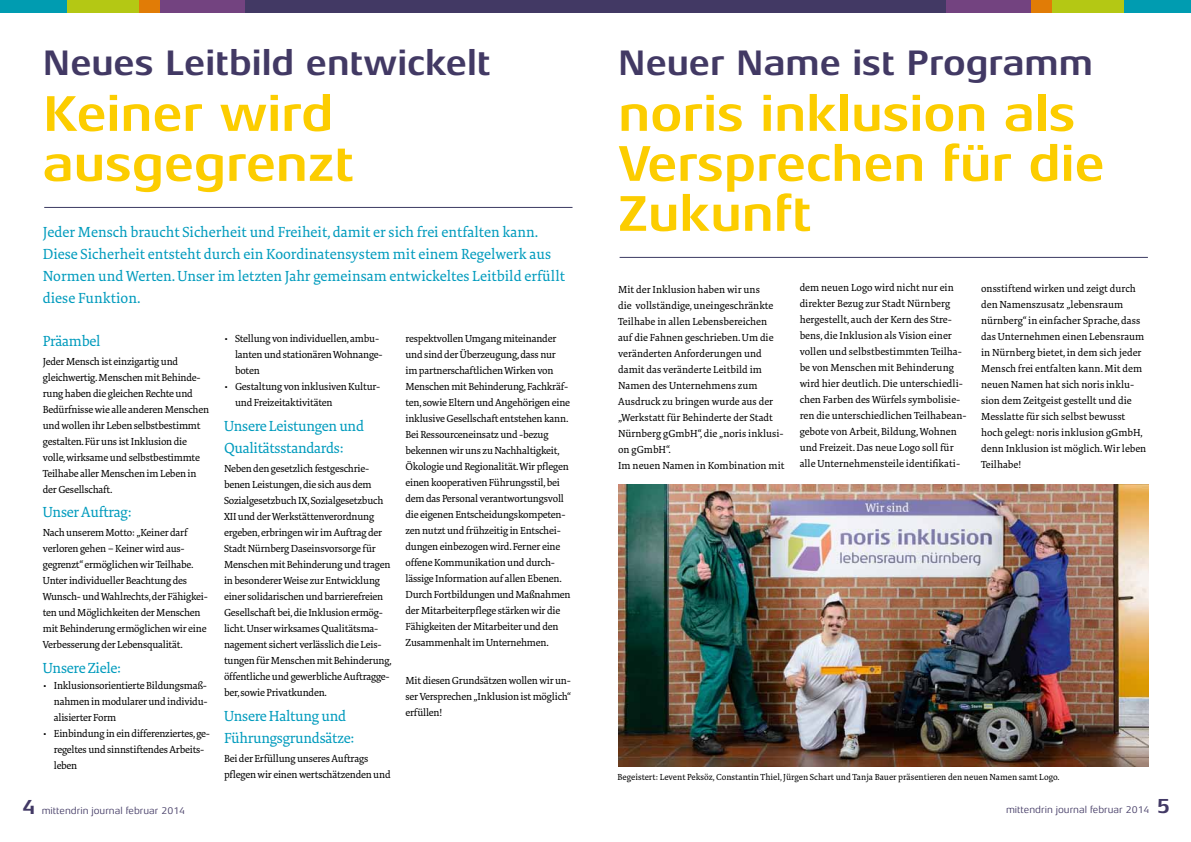
<style>
.page{position:relative;width:1191px;height:842px;background:#fff}
.page>*{position:absolute;margin:0;border:0;box-sizing:border-box;transform-origin:0 0}
.t1{font:700 51px/50px "Aeonis LT Pro";color:#fccd00}
.t2{font:700 36px "Aeonis LT Pro";color:#423964}
.t3{font:15px/22px "Tundra OT";color:#009bbd}
.t4{font:15px/22px "Tundra OT";letter-spacing:-.02em;color:#009bbd}
.t5{font:10.5px/16px "Tundra OT";letter-spacing:-.02em;color:#000}
.t6{font:10.5px/16px "Tundra OT";color:#000}
.t7{font:10px "Aeonis LT Pro";color:#423964}
.t8{font:9px "Tundra OT";color:#000}
.s1{font-weight:700;font-size:21px;color:#423965}
</style>
<div class="page">
<div style="left:160px;top:0;width:85px;height:13px;background:#734380"></div>
<div style="left:138px;top:0;width:22px;height:13px;background:#e17c06"></div>
<div style="left:66px;top:0;width:72px;height:13px;background:#b4c814"></div>
<div style="left:0;top:0;width:66px;height:13px;background:#009cb1"></div>
<div style="left:245px;top:0;width:350px;height:13px;background:#423964"></div>
<div style="left:946px;top:0;width:85px;height:13px;background:#734380"></div>
<div style="left:1031px;top:0;width:21px;height:13px;background:#e17c06"></div>
<div style="left:1052px;top:0;width:72px;height:13px;background:#b4c814"></div>
<div style="left:1124px;top:0;width:67px;height:13px;background:#009cb1"></div>
<div style="left:595px;top:0;width:351px;height:13px;background:#423964"></div>
<hr style="left:44px;top:207px;width:528px;height:1px;background:#3b3a62">
<hr style="left:619px;top:257px;width:528px;height:1px;background:#3b3a62">
<img style="left:618px;top:485px;width:530px;height:281px">
<h2 class="t2" style="left:43px;top:43px;width:449px">Neues Leitbild entwickelt</h2>
<h1 class="t1" style="left:43px;top:89px;width:313px">Keiner wird ausgegrenzt</h1>
<p class="t3" style="left:43px;top:222px;width:524px">Jeder Mensch braucht Sicherheit und Freiheit, damit er sich frei entfalten kann.<br>Diese Sicherheit entsteht durch ein Koordinatensystem mit einem Regelwerk aus Normen und Werten. Unser im letzten Jahr gemeinsam entwickeltes Leitbild erfüllt diese Funktion.</p>
<h3 class="t4" style="left:43px;top:330px;width:59px">Präambel</h3>
<p class="t5" style="left:43px;top:354px;width:168px">Jeder Mensch ist einzigartig und gleichwertig. Menschen mit Behinde&shy;rung haben die gleichen Rechte und Bedürfnisse wie alle anderen Menschen und wollen ihr Leben selbstbestimmt gestalten. Für uns ist Inklusion die volle, wirksame und selbstbestimmte Teilhabe aller Menschen im Leben in der Gesellschaft.</p>
<h3 class="t4" style="left:43px;top:502px;width:90px">Unser Auftrag:</h3>
<p class="t5" style="left:43px;top:525px;width:167px">Nach unserem Motto: „Keiner darf verloren gehen – Keiner wird aus&shy;gegrenzt“ ermöglichen wir Teilhabe.<br>Unter individueller Beachtung des Wunsch- und Wahlrechts, der Fähigkei&shy;ten und Möglichkeiten der Menschen mit Behinderung ermöglichen wir eine Verbesserung der Lebensqualität.</p>
<h3 class="t4" style="left:43px;top:658px;width:80px">Unsere Ziele:</h3>
<p class="t5" style="left:54px;top:678px;width:155px;text-align:justify;text-indent:-11px">• Inklusionsorientierte Bildungsmaß&shy;nahmen in modularer und individu&shy;alisierter Form</p>
<p class="t5" style="left:54px;top:726px;width:158px;text-indent:-11px">• Einbindung in ein differenziertes,ge&shy;regeltes und sinnstiftendes Arbeits&shy;leben</p>
<p class="t5" style="left:235px;top:331px;width:149px;text-indent:-11px">• Stellung von individuellen,ambu&shy;lanten und stationären Wohnange&shy;boten</p>
<p class="t5" style="left:235px;top:379px;width:147px;text-indent:-11px">• Gestaltung von inklusiven Kultur&shy;und Freizeitaktivitäten</p>
<h3 class="t4" style="left:224px;top:416px;width:142px">Unsere Leistungen und<br>Qualitätsstandards:</h3>
<p class="t5" style="left:224px;top:461px;width:169px">Neben den gesetzlich festgeschrie&shy;benen Leistungen, die sich aus dem Sozialgesetzbuch IX, Sozialgesetzbuch XII und der Werkstättenverordnung ergeben, erbringen wir im Auftrag der Stadt Nürnberg Daseinsvorsorge für Menschen mit Behinderung und tragen in besonderer Weise zur Entwicklung einer solidarischen und barrierefreien Gesellschaft bei, die Inklusion ermög&shy;licht. Unser wirksames Qualitätsma&shy;nagement sichert verlässlich die Leis&shy;tungen für Menschen mit Behinderung, öffentliche und gewerbliche Auftragge&shy;ber, sowie Privatkunden.</p>
<h3 class="t4" style="left:224px;top:705px;width:132px">Unsere Haltung und<br>Führungsgrundsätze:</h3>
<p class="t5" style="left:224px;top:751px;width:168px">Bei der Erfüllung unseres Auftrags pflegen wir einen wertschätzenden und</p>
<p class="t5" style="left:405px;top:331px;width:167px">respektvollen Umgang miteinander und sind der Überzeugung, dass nur<br>im partnerschaftlichen Wirken von Menschen mit Behinderung, Fachkräf&shy;ten, sowie Eltern und Angehörigen eine inklusive Gesellschaft entstehen kann.<br>Bei Ressourceneinsatz und -bezug bekennen wir uns zu Nachhaltigkeit, Ökologie und Regionalität. Wir pflegen einen kooperativen Führungsstil, bei dem das Personal verantwortungsvoll die eigenen Entscheidungskompeten&shy;zen nutzt und frühzeitig in Entschei&shy;dungen einbezogen wird. Ferner eine offene Kommunikation und durch&shy;lässige Information auf allen Ebenen.<br>Durch Fortbildungen und Maßnahmen der Mitarbeiterpflege stärken wir die Fähigkeiten der Mitarbeiter und den Zusammenhalt im Unternehmen.</p>
<p class="t5" style="left:405px;top:673px;width:167px;text-align:justify">Mit diesen Grundsätzen wollen wir un&shy;ser Versprechen „Inklusion ist möglich“ erfüllen!</p>
<h2 class="t2" style="left:618px;top:43px;width:476px">Neuer Name ist Programm</h2>
<h1 class="t1" style="left:618px;top:89px;width:488px">noris inklusion als<br>Versprechen für die<br>Zukunft</h1>
<p class="t6" style="left:618px;top:282px;width:168px">Mit der Inklusion haben wir uns<br>die vollständige, uneingeschränkte<br>Teilhabe in allen Lebensbereichen<br>auf die Fahnen geschrieben. Um die veränderten Anforderungen und damit das veränderte Leitbild im<br>Namen des Unternehmens zum<br>Ausdruck zu bringen wurde aus der „Werkstatt für Behinderte der Stadt<br>Nürnberg gGmbH“, die „noris inklusi&shy;on gGmbH“.<br>Im neuen Namen in Kombination mit</p>
<p class="t6" style="left:799px;top:280px;width:168px">dem neuen Logo wird nicht nur ein direkter Bezug zur Stadt Nürnberg hergestellt, auch der Kern des Stre&shy;bens, die Inklusion als Vision einer vollen und selbstbestimmten Teilha&shy;be von Menschen mit Behinderung wird hier deutlich. Die unterschiedli&shy;chen Farben des Würfels symbolisie&shy;ren die unterschiedlichen Teilhabean&shy;gebote von Arbeit, Bildung, Wohnen und Freizeit. Das neue Logo soll für alle Unternehmensteile identifikati-</p>
<p class="t6" style="left:981px;top:281px;width:167px">onsstiftend wirken und zeigt durch den Namenszusatz „lebensraum nürnberg“ in einfacher Sprache, dass das Unternehmen einen Lebensraum in Nürnberg bietet, in dem sich jeder Mensch frei entfalten kann. Mit dem neuen Namen hat sich noris inklu&shy;sion dem Zeitgeist gestellt und die Messlatte für sich selbst bewusst hoch gelegt: noris inklusion gGmbH, denn Inklusion ist möglich. Wir leben Teilhabe!</p>
<p class="t8" style="left:617px;top:772px;width:443px">Begeistert: Levent Peksöz, Constantin Thiel, Jürgen Schart und Tanja Bauer präsentieren den neuen Namen samt Logo.</p>
<p class="t7" style="left:22px;top:805px;width:164px"><span class="s1">4</span> mittendrin journal februar 2014</p>
<p class="t7" style="left:1006px;top:805px;width:166px">mittendrin journal februar 2014 <span class="s1">5</span></p>
</div>
